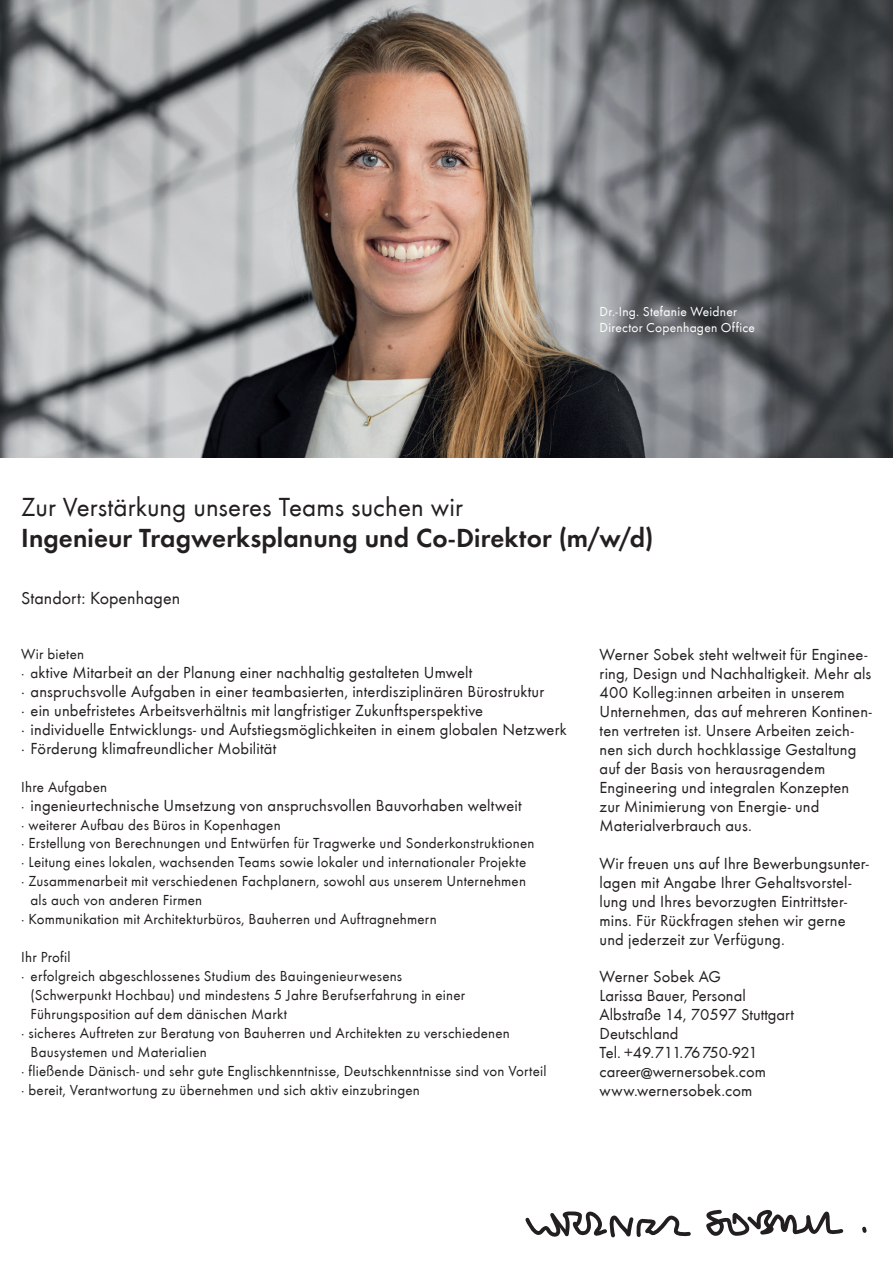
<style>
.page{position:relative;width:893px;height:1263px;background:#fff}
.page>*{position:absolute;margin:0;border:0;box-sizing:border-box;transform-origin:0 0}
.t1{font:27px "Futura T Dem";letter-spacing:.005em;color:#231f20}
.t2{font:27px "Futura T Boo";color:#231f20}
.t3{font:18px "Futura T Boo";color:#231f20}
.t4{font:16.5px/19px "Futura T Boo";letter-spacing:.01em;color:#231f20}
.t5{font:15px "Futura T Boo";letter-spacing:.01em;color:#231f20}
.t6{font:13.5px/15.5px "Futura T Boo";letter-spacing:.02em;color:#fff}
.s1{font-size:15px}
</style>
<div class="page">
<img style="left:0;top:0;width:893px;height:458px">
<svg style="left:862px;top:1226px;width:4px;height:7px"></svg>
<svg style="left:525px;top:1211px;width:166px;height:26px"></svg>
<svg style="left:706px;top:1209px;width:137px;height:27px"></svg>
<p class="t6" style="left:600px;top:304px;width:157px">Dr.-Ing. Stefanie Weidner<br>Director Copenhagen Office</p>
<h1 class="t2" style="left:21px;top:491px;width:443px">Zur Verstärkung unseres Teams suchen wir</h1>
<h1 class="t1" style="left:21px;top:522px;width:633px">Ingenieur Tragwerksplanung und Co-Direktor (m/w/d)</h1>
<p class="t3" style="left:21px;top:588px;width:160px">Standort: Kopenhagen</p>
<p class="t5" style="left:21px;top:645px;width:64px">Wir bieten</p>
<p class="t4" style="left:21px;top:663px;width:547px"><span class="s1">∙ a</span>ktive Mitarbeit an der Planung einer nachhaltig gestalteten Umwelt<br>∙ anspruchsvolle Aufgaben in einer teambasierten, interdisziplinären Bürostruktur<br>∙ ein unbefristetes Arbeitsverhältnis mit langfristiger Zukunftsperspektive<br>∙ individuelle Entwicklungs- und Aufstiegsmöglichkeiten in einem globalen Netzwerk ∙ Förderung klimafreundlicher Mobilität</p>
<p class="t5" style="left:21px;top:778px;width:87px">Ihre Aufgaben</p>
<p class="t4" style="left:21px;top:796px;width:502px"><span class="s1">∙</span> ingenieurtechnische Umsetzung von anspruchsvollen Bauvorhaben weltweit</p>
<p class="t5" style="left:21px;top:816px;width:261px">∙ weiterer Aufbau des Büros in Kopenhagen</p>
<p class="t5" style="left:21px;top:835px;width:515px">∙ Erstellung von Berechnungen und Entwürfen für Tragwerke und Sonderkonstruktionen</p>
<p class="t5" style="left:21px;top:854px;width:506px">∙ Leitung eines lokalen, wachsenden Teams sowie lokaler und internationaler Projekte</p>
<p class="t5" style="left:21px;top:873px;width:506px">∙ Zusammenarbeit mit verschiedenen Fachplanern, sowohl aus unserem Unternehmen</p>
<p class="t5" style="left:31px;top:892px;width:173px">als auch von anderen Firmen</p>
<p class="t5" style="left:21px;top:911px;width:417px">∙ Kommunikation mit Architekturbüros, Bauherren und Auftragnehmern</p>
<p class="t5" style="left:21px;top:949px;width:51px">Ihr Profil</p>
<p class="t5" style="left:21px;top:968px;width:382px">∙ erfolgreich abgeschlossenes Studium des Bauingenieurwesens</p>
<p class="t5" style="left:31px;top:987px;width:436px">(Schwerpunkt Hochbau) und mindestens 5 Jahre Berufserfahrung in einer</p>
<p class="t5" style="left:31px;top:1006px;width:258px">Führungsposition auf dem dänischen Markt</p>
<p class="t5" style="left:21px;top:1025px;width:490px">∙ sicheres Auftreten zur Beratung von Bauherren und Architekten zu verschiedenen</p>
<p class="t5" style="left:31px;top:1044px;width:178px">Bausystemen und Materialien</p>
<p class="t5" style="left:21px;top:1063px;width:527px">∙ fließende Dänisch- und sehr gute Englischkenntnisse, Deutschkenntnisse sind von Vorteil</p>
<p class="t5" style="left:21px;top:1082px;width:400px">∙ bereit, Verantwortung zu übernehmen und sich aktiv einzubringen</p>
<p class="t4" style="left:600px;top:645px;width:274px">Werner Sobek steht weltweit für Enginee&shy;ring, Design und Nachhaltigkeit. Mehr als 400 Kolleg:innen arbeiten in unserem Unternehmen, das auf mehreren Kontinen&shy;ten vertreten ist. Unsere Arbeiten zeich&shy;nen sich durch hochklassige Gestaltung auf der Basis von herausragendem Engineering und integralen Konzepten zur Minimierung von Energie- und Materialverbrauch aus.</p>
<p class="t4" style="left:600px;top:854px;width:271px">Wir freuen uns auf Ihre Bewerbungsunter&shy;lagen mit Angabe Ihrer Gehaltsvorstel&shy;lung und Ihres bevorzugten Eintrittster&shy;mins. Für Rückfragen stehen wir gerne und jederzeit zur Verfügung.</p>
<p class="t4" style="left:600px;top:968px;width:196px">Werner Sobek AG<br>Larissa Bauer, Personal<br>Albstraße 14, 70597 Stuttgart<br>Deutschland<br>Tel. +49.711.76750-921 career@wernersobek.com www.wernersobek.com</p>
</div>
